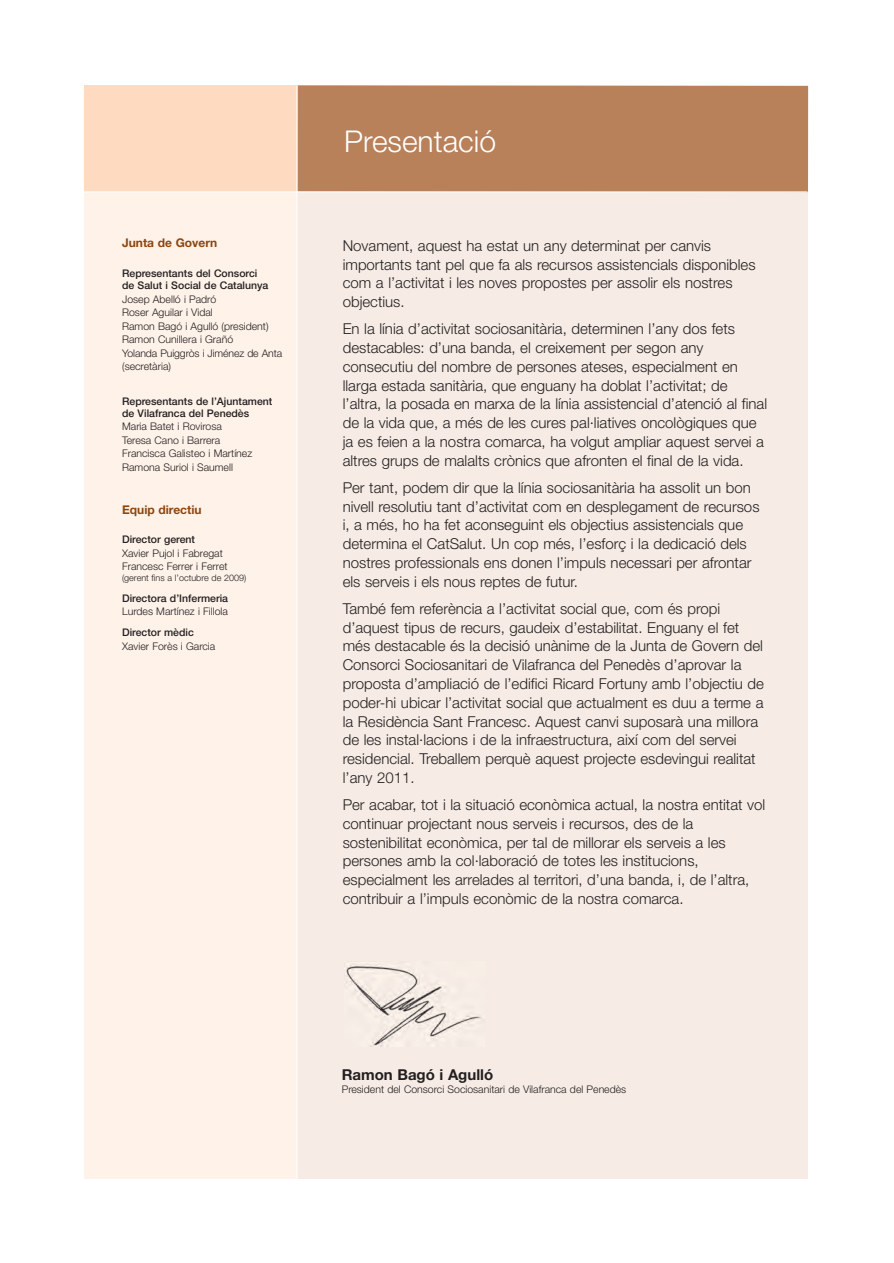
<style>
.page{position:relative;width:894px;height:1263px;background:#fff}
.page>*{position:absolute;margin:0;border:0;box-sizing:border-box;transform-origin:0 0}
.t1{font:300 30px "Helvetica Neue";color:#fff}
.t2{font:300 15px/18.8px "Helvetica Neue";color:#231f20}
.t3{font:700 15px "Helvetica Neue";color:#231f20}
.t4{font:700 12px "Helvetica Neue";color:#8e460e}
.t5{font:300 10.5px/13.5px "Helvetica Neue";color:#231f20}
.t6{font:500 10.5px/12px "Helvetica Neue";color:#231f20}
.t7{font:300 9px "Helvetica Neue";color:#231f20}
</style>
<div class="page">
<div style="left:84px;top:192px;width:213px;height:986px;background:#fef2e9"></div>
<div style="left:297px;top:192px;width:510px;height:986px;background:#f6ece5"></div>
<div style="left:297px;top:85px;width:510px;height:106px;background:#b8815a"></div>
<div style="left:84px;top:86px;width:213px;height:106px;background:#fddac0"></div>
<hr style="left:83px;top:191px;width:724px;height:1px;background:#fff">
<hr style="left:296px;top:86px;width:1px;height:1138px;background:#fff">
<img style="left:346px;top:964px;width:135px;height:82px">
<p class="t4" style="left:122px;top:239px;width:97px">Junta de Govern</p>
<p class="t6" style="left:122px;top:268px;width:148px">Representants del Consorci de Salut i Social de Catalunya</p>
<p class="t5" style="left:122px;top:293px;width:162px">Josep Abelló i Padró<br>Roser Aguilar i Vidal<br>Ramon Bagó i Agulló (president)<br>Ramon Cunillera i Grañó<br>Yolanda Puiggròs i Jiménez de Anta (secretària)</p>
<p class="t6" style="left:122px;top:396px;width:152px">Representants de l’Ajuntament de Vilafranca del Penedès</p>
<p class="t5" style="left:122px;top:420px;width:132px">Maria Batet i Rovirosa<br>Teresa Cano i Barrera<br>Francisca Galisteo i Martínez<br>Ramona Suriol i Saumell</p>
<p class="t4" style="left:122px;top:505px;width:81px">Equip directiu</p>
<p class="t6" style="left:122px;top:534px;width:74px">Director gerent</p>
<p class="t5" style="left:122px;top:547px;width:107px">Xavier Pujol i Fabregat<br>Francesc Ferrer i Ferret</p>
<p class="t7" style="left:122px;top:574px;width:126px">(gerent fins a l’octubre de 2009)</p>
<p class="t6" style="left:122px;top:593px;width:107px">Directora d’Infermeria</p>
<p class="t5" style="left:122px;top:605px;width:107px">Lurdes Martínez i Fillola</p>
<p class="t6" style="left:122px;top:627px;width:73px">Director mèdic</p>
<p class="t5" style="left:122px;top:640px;width:95px">Xavier Forès i Garcia</p>
<h1 class="t1" style="left:344px;top:131px;width:153px">Presentació</h1>
<p class="t2" style="left:342px;top:237px;width:414px">Novament, aquest ha estat un any determinat per canvis importants tant pel que fa als recursos assistencials disponibles com a l’activitat i les noves propostes per assolir els nostres objectius.</p>
<p class="t2" style="left:342px;top:321px;width:426px">En la línia d’activitat sociosanitària, determinen l’any dos fets destacables: d’una banda, el creixement per segon any consecutiu del nombre de persones ateses, especialment en llarga estada sanitària, que enguany ha doblat l’activitat; de l’altra, la posada en marxa de la línia assistencial d’atenció al final de la vida que, a més de les cures pal·liatives oncològiques que ja es feien a la nostra comarca, ha volgut ampliar aquest servei a altres grups de malalts crònics que afronten el final de la vida.</p>
<p class="t2" style="left:342px;top:479px;width:418px">Per tant, podem dir que la línia sociosanitària ha assolit un bon nivell resolutiu tant d’activitat com en desplegament de recursos i, a més, ho ha fet aconseguint els objectius assistencials que determina el CatSalut. Un cop més, l’esforç i la dedicació dels nostres professionals ens donen l’impuls necessari per afrontar els serveis i els nous reptes de futur.</p>
<p class="t2" style="left:342px;top:600px;width:422px">També fem referència a l’activitat social que, com és propi d’aquest tipus de recurs, gaudeix d’estabilitat. Enguany el fet més destacable és la decisió unànime de la Junta de Govern del Consorci Sociosanitari de Vilafranca del Penedès d’aprovar la proposta d’ampliació de l’edifici Ricard Fortuny amb l’objectiu de poder-hi ubicar l’activitat social que actualment es duu a terme a la Residència Sant Francesc. Aquest canvi suposarà una millora de les instal·lacions i de la infraestructura, així com del servei residencial. Treballem perquè aquest projecte esdevingui realitat l’any 2011.</p>
<p class="t2" style="left:342px;top:796px;width:424px">Per acabar, tot i la situació econòmica actual, la nostra entitat vol continuar projectant nous serveis i recursos, des de la sostenibilitat econòmica, per tal de millorar els serveis a les persones amb la col·laboració de totes les institucions, especialment les arrelades al territori, d’una banda, i, de l’altra, contribuir a l’impuls econòmic de la nostra comarca.</p>
<p class="t3" style="left:341px;top:1068px;width:153px">Ramon Bagó i Agulló</p>
<p class="t5" style="left:341px;top:1083px;width:286px">President del Consorci Sociosanitari de Vilafranca del Penedès</p>
</div>
